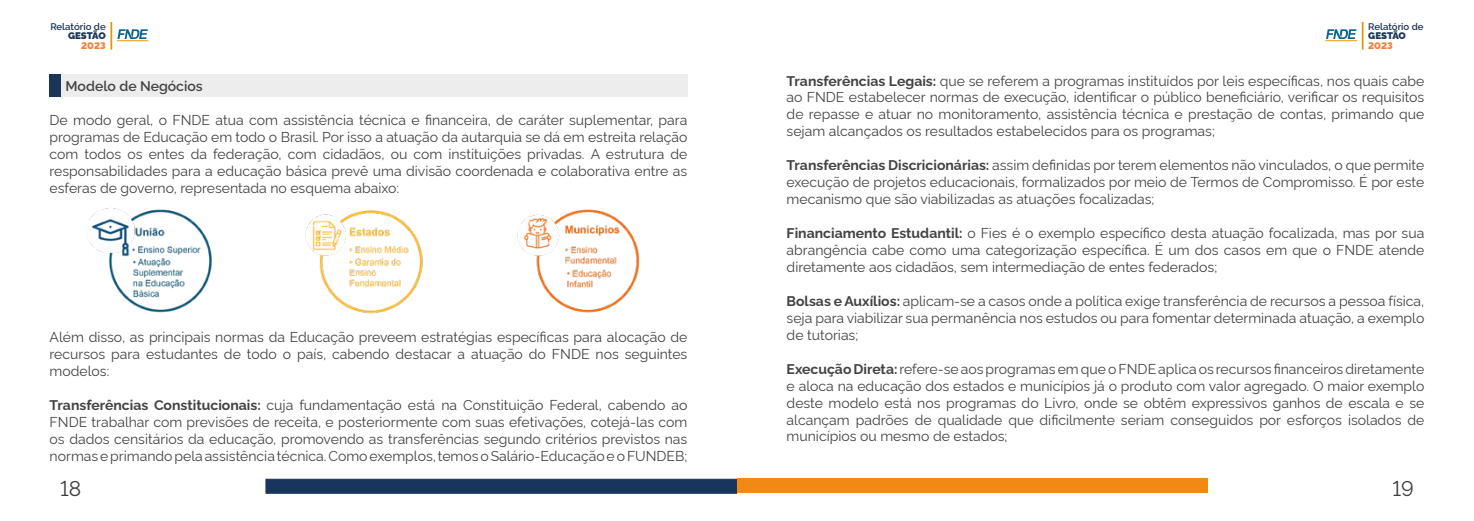
<style>
.page{position:relative;width:1474px;height:521px;background:#fff}
.page>*{position:absolute;margin:0;border:0;box-sizing:border-box;transform-origin:0 0}
.t1{font:21px "Rawline";color:#3c3c3c}
.t2{font:14px/16.8px "Rawline";color:#434343;text-align:justify}
.t3{font:600 14px "Rawline";color:#434343}
.t4{font:600 9.62px "Rawline";color:#1a3556}
.t5{font:900 9.62px "Rawline";color:#1a3556}
.t6{font:900 9.62px "Rawline";color:#f0833b}
.s1{font-weight:700}
</style>
<div class="page">
<div style="left:61px;top:74px;width:626px;height:23px;background:#ededed"></div>
<div style="left:49px;top:74px;width:12px;height:23px;background:#1a3556"></div>
<div style="left:265px;top:479px;width:472px;height:15px;background:#18355d;border:1px solid #18355d"></div>
<div style="left:737px;top:479px;width:470px;height:14px;background:#f28914"></div>
<svg style="left:117px;top:29px;width:31px;height:12px"></svg>
<hr style="left:110px;top:22px;width:2px;height:28px;background:#dd9a00">
<svg style="left:1325px;top:29px;width:31px;height:12px"></svg>
<hr style="left:1361px;top:22px;width:2px;height:28px;background:#dd9a00">
<img style="left:86px;top:208px;width:126px;height:105px">
<img style="left:517px;top:209px;width:123px;height:104px">
<img style="left:305px;top:210px;width:118px;height:104px">
<p class="t4" style="left:50px;top:19px;width:57px">Relatório de</p>
<p class="t5" style="left:68px;top:29px;width:39px">GESTÃO</p>
<p class="t6" style="left:81px;top:38px;width:26px">2023</p>
<p class="t3" style="left:66px;top:75px;width:139px">Modelo de Negócios</p>
<p class="t2" style="left:50px;top:110px;width:639px">De modo geral, o FNDE atua com assistência técnica e financeira, de caráter suplementar, para programas de Educação em todo o Brasil. Por isso a atuação da autarquia se dá em estreita relação com todos os entes da federação, com cidadãos, ou com instituições privadas. A estrutura de responsabilidades para a educação básica prevê uma divisão coordenada e colaborativa entre as esferas de governo, representada no esquema abaixo:</p>
<p class="t2" style="left:50px;top:328px;width:639px">Além disso, as principais normas da Educação preveem estratégias específicas para alocação de recursos para estudantes de todo o país, cabendo destacar a atuação do FNDE nos seguintes modelos:</p>
<p class="t2" style="left:50px;top:395px;width:639px"><span class="s1">Transferências Constitucionais:</span> cuja fundamentação está na Constituição Federal, cabendo ao FNDE trabalhar com previsões de receita, e posteriormente com suas efetivações, cotejá-las com os dados censitários da educação, promovendo as transferências segundo critérios previstos nas normas e primando pela assistência técnica. Como exemplos, temos o Salário-Educação e o FUNDEB;</p>
<p class="t4" style="left:1368px;top:19px;width:57px">Relatório de</p>
<p class="t5" style="left:1368px;top:29px;width:39px">GESTÃO</p>
<p class="t6" style="left:1368px;top:38px;width:26px">2023</p>
<p class="t2" style="left:786px;top:71px;width:639px"><span class="s1">Transferências Legais:</span> que se referem a programas instituídos por leis específicas, nos quais cabe ao FNDE estabelecer normas de execução, identificar o público beneficiário, verificar os requisitos de repasse e atuar no monitoramento, assistência técnica e prestação de contas, primando que sejam alcançados os resultados estabelecidos para os programas;</p>
<p class="t2" style="left:786px;top:155px;width:639px"><span class="s1">Transferências Discricionárias:</span> assim definidas por terem elementos não vinculados, o que permite execução de projetos educacionais, formalizados por meio de Termos de Compromisso. É por este mecanismo que são viabilizadas as atuações focalizadas;</p>
<p class="t2" style="left:786px;top:223px;width:639px"><span class="s1">Financiamento Estudantil:</span> o Fies é o exemplo específico desta atuação focalizada, mas por sua abrangência cabe como uma categorização específica. É um dos casos em que o FNDE atende diretamente aos cidadãos, sem intermediação de entes federados;</p>
<p class="t2" style="left:786px;top:291px;width:639px"><span class="s1">Bolsas e Auxílios:</span> aplicam-se a casos onde a política exige transferência de recursos a pessoa física, seja para viabilizar sua permanência nos estudos ou para fomentar determinada atuação, a exemplo de tutorias;</p>
<p class="t2" style="left:786px;top:359px;width:639px"><span class="s1">Execução Direta:</span> refere-se aos programas em que o FNDE aplica os recursos financeiros diretamente e aloca na educação dos estados e municípios já o produto com valor agregado. O maior exemplo deste modelo está nos programas do Livro, onde se obtêm expressivos ganhos de escala e se alcançam padrões de qualidade que dificilmente seriam conseguidos por esforços isolados de municípios ou mesmo de estados;</p>
<h1 class="t1" style="left:60px;top:472px;width:23px">18</h1>
<h1 class="t1" style="left:1392px;top:472px;width:23px">19</h1>
</div>
